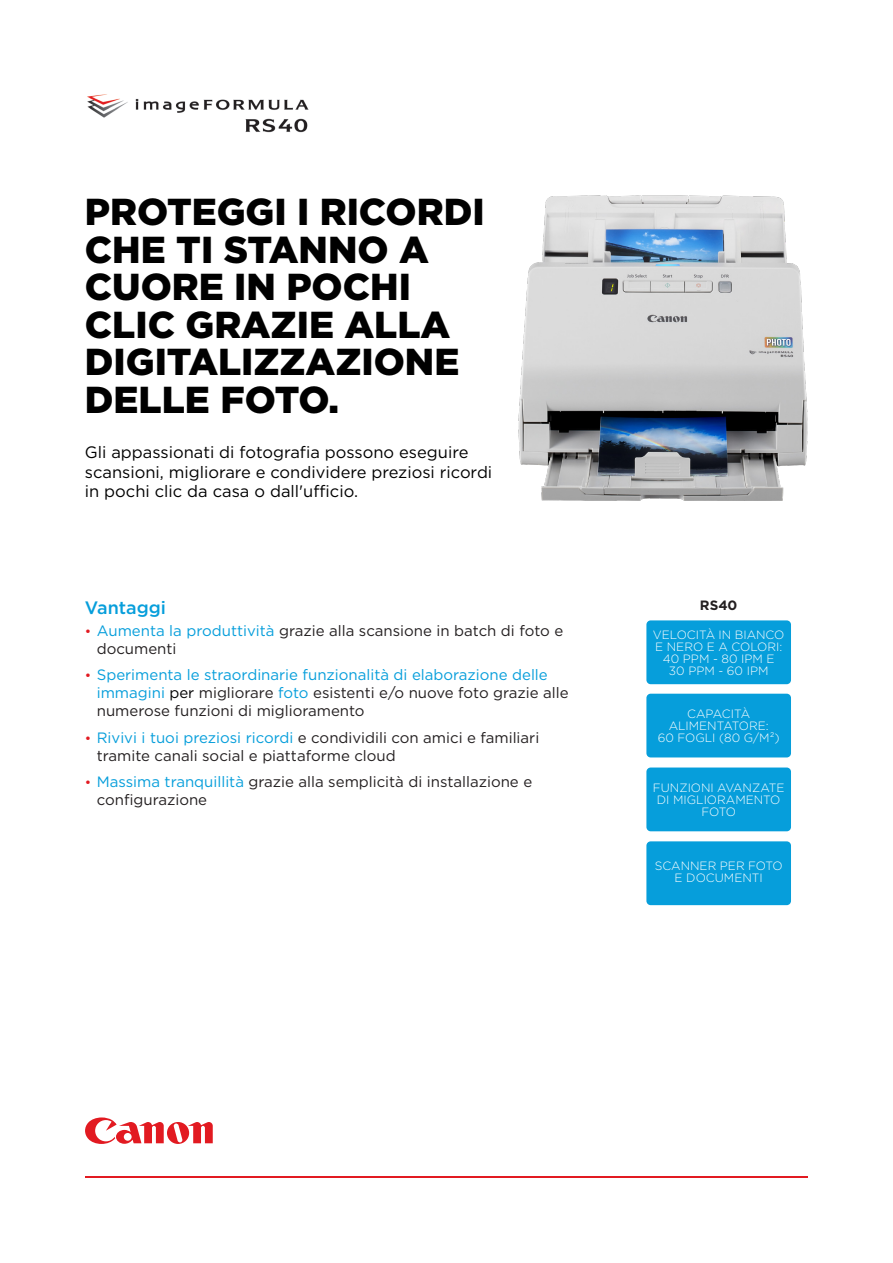
<style>
.page{position:relative;width:893px;height:1263px;background:#fff}
.page>*{position:absolute;margin:0;border:0;box-sizing:border-box;transform-origin:0 0}
.t1{font:900 37.5px/37.5px "Gotham";color:#000}
.SUBHEAD{font:500 18px "Gotham";color:#069edb}
.t2{font:16.5px/19.5px "Gotham";color:#000}
.t3{font:15px/18px "Gotham";color:#231f20}
.SUBHEAD-2{font:700 13.5px "Gotham";color:#231f20}
.COVER_HEADER_SMALL{font:300 12px/12px "Gotham";color:#fff;text-align:center}
.s1{font-size:13.5px;color:#e21a21}
.s2{color:#069edb}
.s3{color:#000002}
</style>
<div class="page">
<svg style="left:85px;top:1117px;width:128px;height:27px"></svg>
<hr style="left:85px;top:1176px;width:723px;height:2px;background:#e21a21">
<div style="left:646px;top:620px;width:145px;height:64px;background:#069edb;border-radius:4px"></div>
<div style="left:646px;top:694px;width:145px;height:63px;background:#069edb;border-radius:4px"></div>
<div style="left:646px;top:767px;width:145px;height:64px;background:#069edb;border-radius:4px"></div>
<img style="left:87px;top:94px;width:222px;height:39px">
<img style="left:518px;top:195px;width:290px;height:305px">
<div style="left:646px;top:841px;width:145px;height:64px;background:#069edb;border-radius:4px"></div>
<p class="t1" style="left:85px;top:193px;width:401px">PROTEGGI I RICORDI<br>CHE TI STANNO A<br>CUORE IN POCHI<br>CLIC GRAZIE ALLA<br>DIGITALIZZAZIONE<br>DELLE FOTO.</p>
<p class="t2" style="left:85px;top:442px;width:409px">Gli appassionati di fotografia possono eseguire scansioni, migliorare e condividere preziosi ricordi in pochi clic da casa o dall'ufficio.</p>
<p class="SUBHEAD" style="left:85px;top:595px;width:83px">Vantaggi</p>
<p class="t3" style="left:97px;top:621px;width:468px;text-indent:-12px"><span class="s1">•</span> <span class="s2">Aumenta la produttività</span> grazie alla scansione in batch di foto e documenti</p>
<p class="t3" style="left:97px;top:666px;width:473px;text-indent:-12px"><span class="s1">•</span> <span class="s2">Sperimenta le straordinarie funzionalità di elaborazione delle immagini</span> <span class="s3">per</span> migliorare <span class="s2">foto</span> esistenti e/o nuove foto grazie alle numerose funzioni di miglioramento</p>
<p class="t3" style="left:97px;top:728px;width:444px;text-indent:-12px"><span class="s1">•</span> <span class="s2">Rivivi i tuoi preziosi ricordi</span> e condividili con amici e familiari tramite canali social e piattaforme cloud</p>
<p class="t3" style="left:97px;top:773px;width:437px;text-indent:-12px"><span class="s1">•</span> <span class="s2">Massima tranquillità</span> grazie alla semplicità di installazione e configurazione</p>
<p class="SUBHEAD-2" style="left:700px;top:596px;width:39px">RS40</p>
<p class="COVER_HEADER_SMALL" style="left:653px;top:628px;width:133px">VELOCITÀ IN BIANCO<br>E NERO E A COLORI:<br>40 PPM - 80 IPM E<br>30 PPM - 60 IPM</p>
<p class="COVER_HEADER_SMALL" style="left:658px;top:707px;width:123px">CAPACITÀ<br>ALIMENTATORE:<br>60 FOGLI (80 G/M²)</p>
<p class="COVER_HEADER_SMALL" style="left:653px;top:782px;width:133px">FUNZIONI AVANZATE<br>DI MIGLIORAMENTO<br>FOTO</p>
<p class="COVER_HEADER_SMALL" style="left:655px;top:859px;width:130px">SCANNER PER FOTO<br>E DOCUMENTI</p>
</div>
